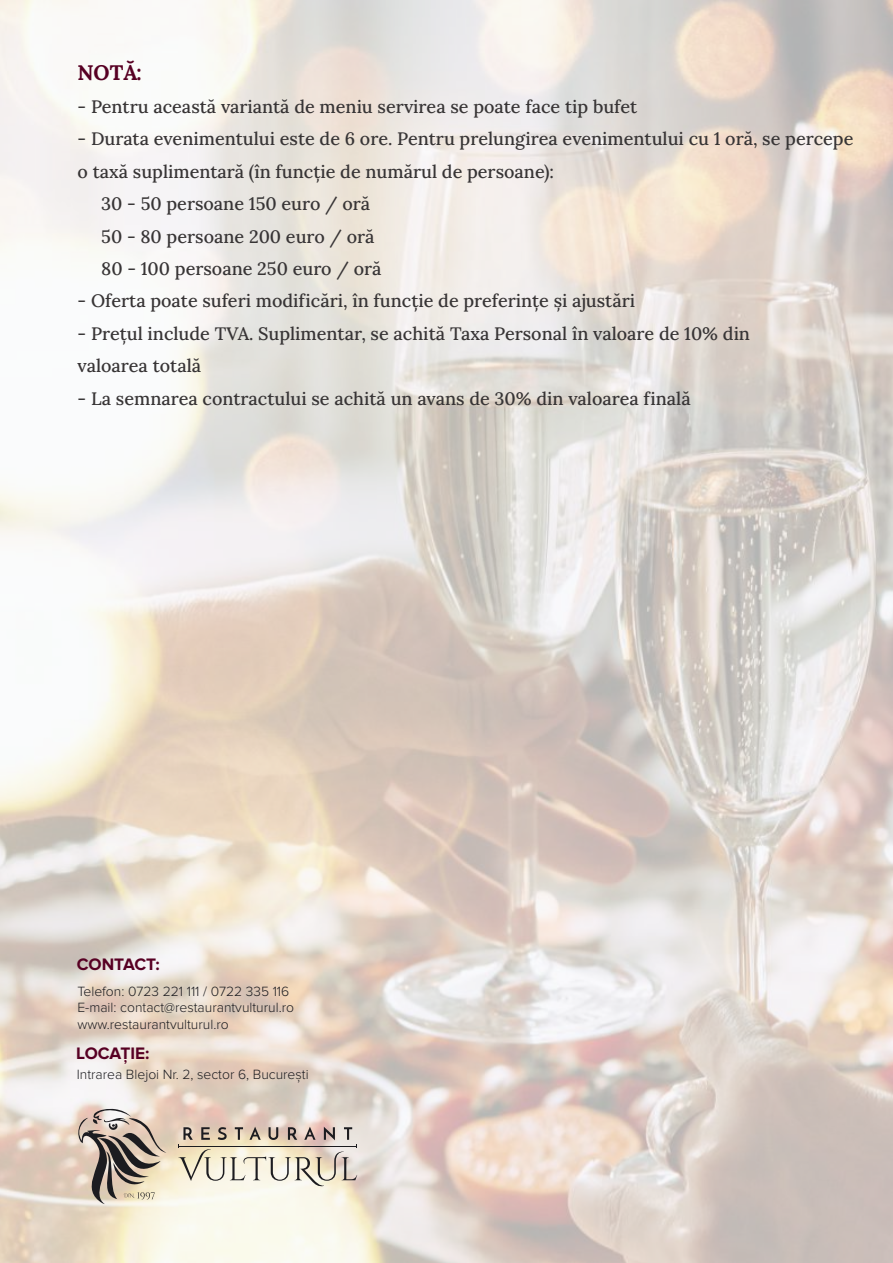
<style>
.page{position:relative;width:893px;height:1263px;background:#fff}
.page>*{position:absolute;margin:0;border:0;box-sizing:border-box;transform-origin:0 0}
.t1{font:700 21px "Lora";color:#570023}
.t2{font:500 18px/32.4px "Lora";color:#373435}
.t3{font:17.25px "Proxima Nova Lt";color:#570023}
.t4{font:300 13.95px/16.6px "Proxima Nova";color:#1c1c20}
</style>
<div class="page">
<img style="left:0;top:0;width:893px;height:1263px">
<svg style="left:74px;top:1106px;width:92px;height:98px;background:#b9ab9d"></svg>
<svg style="left:178px;top:1127px;width:179px;height:60px;background:#d2c8b8"></svg>
<p class="t1" style="left:78px;top:59px;width:66px">NOTĂ:</p>
<p class="t2" style="left:78px;top:90px;width:561px">- Pentru această variantă de meniu servirea se poate face tip bufet</p>
<p class="t2" style="left:78px;top:123px;width:777px">- Durata evenimentului este de 6 ore. Pentru prelungirea evenimentului cu 1 oră, se percepe</p>
<p class="t2" style="left:78px;top:155px;width:478px">o taxă suplimentară (în funcție de numărul de persoane):</p>
<p class="t2" style="left:101px;top:187px;width:270px">30 - 50 persoane 150 euro / oră</p>
<p class="t2" style="left:101px;top:220px;width:275px">50 - 80 persoane 200 euro / oră</p>
<p class="t2" style="left:101px;top:252px;width:282px">80 - 100 persoane 250 euro / oră</p>
<p class="t2" style="left:78px;top:285px;width:559px">- Oferta poate suferi modificări, în funcție de preferințe și ajustări</p>
<p class="t2" style="left:78px;top:317px;width:674px">- Prețul include TVA. Suplimentar, se achită Taxa Personal în valoare de 10% din valoarea totală</p>
<p class="t2" style="left:78px;top:382px;width:615px">- La semnarea contractului se achită un avans de 30% din valoarea finală</p>
<p class="t3" style="left:77px;top:957px;width:85px">CONTACT:</p>
<p class="t4" style="left:77px;top:983px;width:218px">Telefon: 0723 221 111 / 0722 335 116<br>E-mail: contact@restaurantvulturul.ro www.restaurantvulturul.ro</p>
<p class="t3" style="left:76px;top:1045px;width:75px">LOCAȚIE:</p>
<p class="t4" style="left:77px;top:1066px;width:233px">Intrarea Blejoi Nr. 2, sector 6, București</p>
</div>
